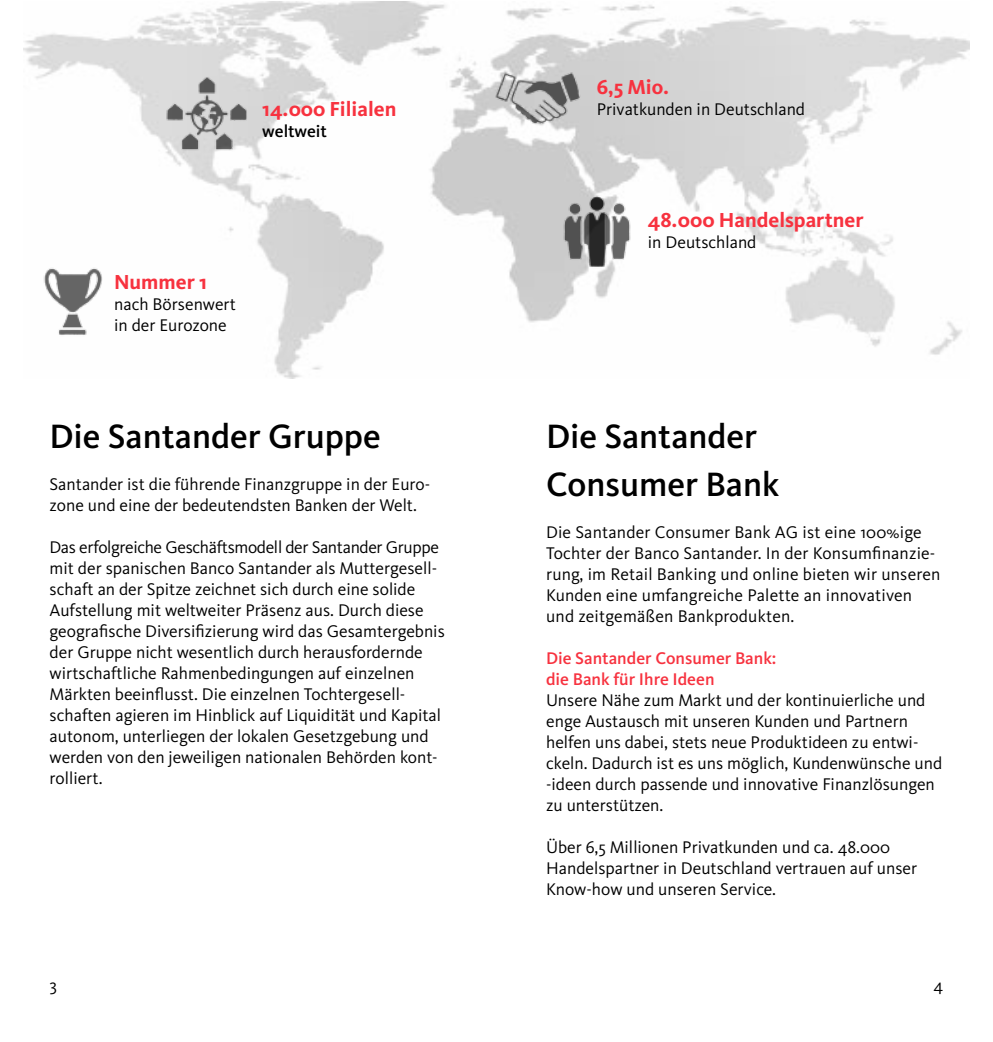
<style>
.page{position:relative;width:993px;height:1042px;background:#fff}
.page>*{position:absolute;margin:0;border:0;box-sizing:border-box;transform-origin:0 0}
.t1{font:500 35px/47.2px "Kievit Pro";color:#000}
.t2{font:700 21px "Kievit Pro";color:#f7323f}
.t3{font:17.5px/21px "Kievit Pro";color:#000}
.t4{font:500 17.5px/21px "Kievit Pro";color:#f7323f}
.t5{font:500 17.5px "Kievit Pro";color:#000}
</style>
<div class="page">
<img style="left:24px;top:1px;width:945px;height:377px">
<img style="left:162px;top:74px;width:89px;height:85px">
<img style="left:28px;top:257px;width:88px;height:85px">
<img style="left:473px;top:55px;width:136px;height:76px">
<img style="left:609px;top:189px;width:25px;height:86px">
<img style="left:559px;top:189px;width:50px;height:86px">
<p class="t2" style="left:262px;top:96px;width:136px">14.000 Filialen</p>
<p class="t5" style="left:262px;top:120px;width:66px">weltweit</p>
<p class="t2" style="left:114px;top:270px;width:94px">Nummer 1</p>
<p class="t3" style="left:114px;top:294px;width:123px">nach Börsenwert in der Eurozone</p>
<h1 class="t1" style="left:50px;top:413px;width:332px">Die Santander Gruppe</h1>
<p class="t3" style="left:50px;top:474px;width:382px">Santander ist die führende Finanzgruppe in der Euro&shy;zone und eine der bedeutendsten Banken der Welt.</p>
<p class="t3" style="left:50px;top:537px;width:396px">Das erfolgreiche Geschäftsmodell der Santander Gruppe mit der spanischen Banco Santander als Muttergesell&shy;schaft an der Spitze zeichnet sich durch eine solide Aufstellung mit weltweiter Präsenz aus. Durch diese geografische Diversifizierung wird das Gesamtergebnis der Gruppe nicht wesentlich durch herausfordernde wirtschaftliche Rahmenbedingungen auf einzelnen Märkten beeinflusst. Die einzelnen Tochtergesell&shy;schaften agieren im Hinblick auf Liquidität und Kapital autonom, unterliegen der lokalen Gesetzgebung und werden von den jeweiligen nationalen Behörden kont&shy;rolliert.</p>
<p class="t2" style="left:596px;top:74px;width:74px">6,5 Mio.</p>
<p class="t3" style="left:596px;top:98px;width:210px">Privatkunden in Deutschland</p>
<p class="t2" style="left:647px;top:207px;width:217px">48.000 Handelspartner</p>
<p class="t3" style="left:647px;top:231px;width:110px">in Deutschland</p>
<h1 class="t1" style="left:546px;top:413px;width:235px">Die Santander<br>Consumer Bank</h1>
<p class="t3" style="left:546px;top:521px;width:396px">Die Santander Consumer Bank AG ist eine 100%ige Tochter der Banco Santander. In der Konsumfinanzie&shy;rung, im Retail Banking und online bieten wir unseren Kunden eine umfangreiche Palette an innovativen und zeitgemäßen Bankprodukten.</p>
<p class="t4" style="left:546px;top:647px;width:232px">Die Santander Consumer Bank: die Bank für Ihre Ideen</p>
<p class="t3" style="left:546px;top:689px;width:397px">Unsere Nähe zum Markt und der kontinuierliche und enge Austausch mit unseren Kunden und Partnern helfen uns dabei, stets neue Produktideen zu entwi&shy;ckeln. Dadurch ist es uns möglich, Kundenwünsche und -ideen durch passende und innovative Finanzlösungen zu unterstützen.</p>
<p class="t3" style="left:546px;top:836px;width:372px">Über 6,5 Millionen Privatkunden und ca. 48.000<br>Handelspartner in Deutschland vertrauen auf unser<br>Know-how und unseren Service.</p>
<p class="t3" style="left:50px;top:974px;width:9px">3</p>
<p class="t3" style="left:933px;top:974px;width:11px">4</p>
</div>
